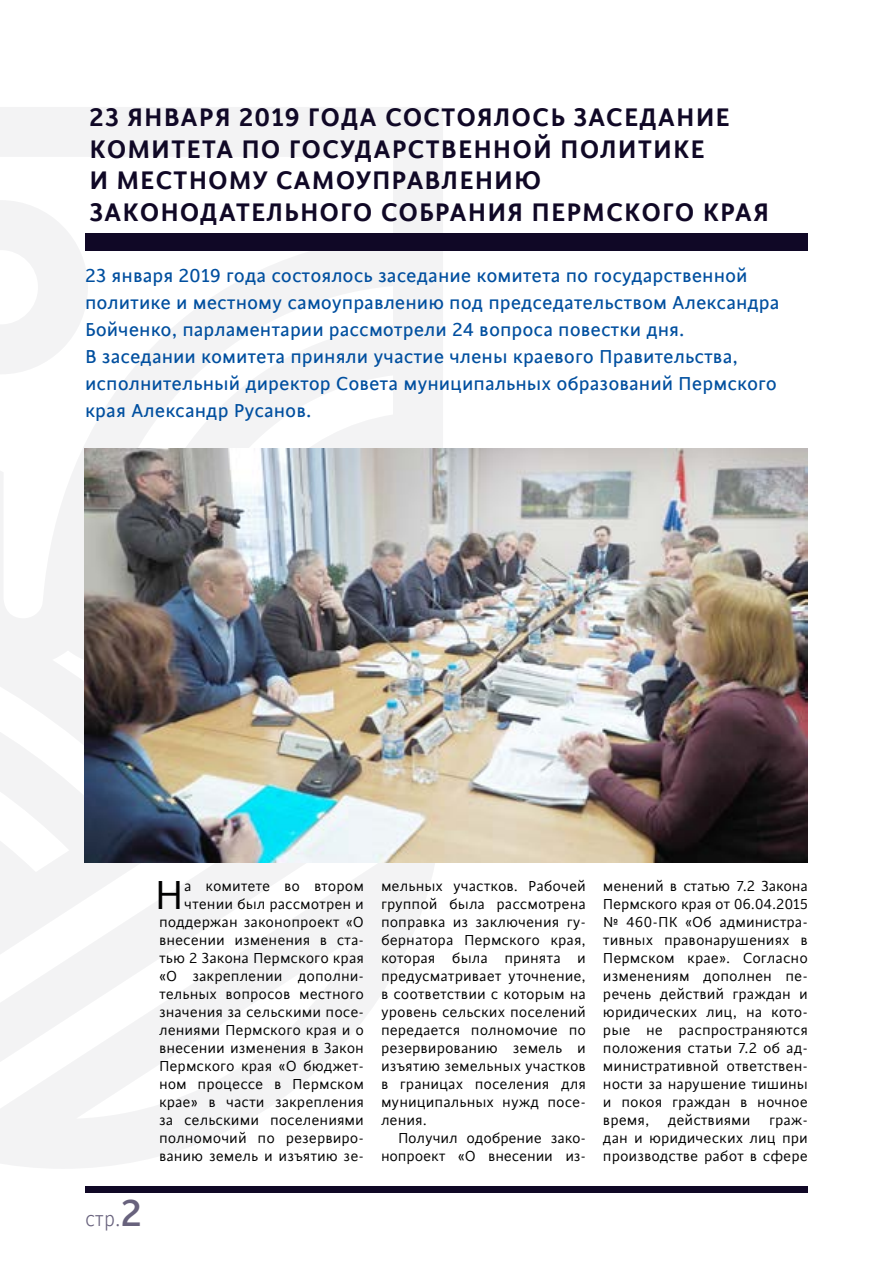
<style>
.page{position:relative;width:893px;height:1263px;background:#fff}
.page>*{position:absolute;margin:0;border:0;box-sizing:border-box;transform-origin:0 0}
.t1{font:45.45px "Cinta";color:#000}
.t2{font:600 28.5px/31.5px "Cinta";letter-spacing:.035em;color:#100826}
.t3{font:300 24px "Cinta";color:#68627d;scale:.9 1}
.t4{font:21px/27px "Cinta";color:#004f9f}
.t5{font:16.2px/18px "Cinta";color:#000;text-align:right}
.s1{font-weight:500;font-size:42px}
</style>
<div class="page">
<svg style="left:0;top:107px;width:443px;height:1062px;fill:#f3f3f4"></svg>
<div style="left:85px;top:1186px;width:722px;height:6px;background:#100826"></div>
<div style="left:85px;top:233px;width:723px;height:17px;background:#100826"></div>
<img style="left:85px;top:448px;width:722px;height:414px">
<h2 class="t2" style="left:89px;top:102px;width:681px">23 ЯНВАРЯ 2019 ГОДА СОСТОЯЛОСЬ ЗАСЕДАНИЕ КОМИТЕТА ПО ГОСУДАРСТВЕННОЙ ПОЛИТИКЕ<br>И МЕСТНОМУ САМОУПРАВЛЕНИЮ ЗАКОНОДАТЕЛЬНОГО СОБРАНИЯ ПЕРМСКОГО КРАЯ</h2>
<p class="t4" style="left:85px;top:263px;width:696px">23 января 2019 года состоялось заседание комитета по государственной политике и местному самоуправлению под председательством Александра Бойченко, парламентарии рассмотрели 24 вопроса повестки дня.<br>В заседании комитета приняли участие члены краевого Правительства, исполнительный директор Совета муниципальных образований Пермского края Александр Русанов.</p>
<h3 class="t3" style="left:85px;top:1206px;width:65px">стр.<span class="s1">2</span></h3>
<p class="t5" style="left:159px;top:877px;width:206px">а комитете во втором чтении был рассмотрен и поддержан законопроект «О внесении изменения в ста&shy;тью 2 Закона Пермского края «О закреплении дополни&shy;тельных вопросов местного значения за сельскими посе&shy;лениями Пермского края и о внесении изменения в Закон<br>Пермского края «О бюджет&shy;ном процессе в Пермском крае» в части закрепления за сельскими поселениями полномочий по резервиро&shy;ванию земель и изъятию зе-</p>
<p class="t5" style="left:381px;top:877px;width:206px;text-align:justify">мельных участков. Рабочей группой была рассмотрена поправка из заключения гу&shy;бернатора Пермского края, которая была принята и предусматривает уточнение, в соответствии с которым на уровень сельских поселений передается полномочие по резервированию земель и изъятию земельных участков в границах поселения для муниципальных нужд посе&shy;ления.</p>
<h1 class="t1" style="left:155px;top:870px;width:31px">Н</h1>
<p class="t5" style="left:381px;top:1129px;width:206px">Получил одобрение зако&shy;нопроект «О внесении из-</p>
<p class="t5" style="left:603px;top:877px;width:206px;text-align:justify">менений в статью 7.2 Закона Пермского края от 06.04.2015 № 460-ПК «Об администра&shy;тивных правонарушениях в Пермском крае». Согласно изменениям дополнен пе&shy;речень действий граждан и юридических лиц, на кото&shy;рые не распространяются положения статьи 7.2 об ад&shy;министративной ответствен&shy;ности за нарушение тишины и покоя граждан в ночное время, действиями граж&shy;дан и юридических лиц при производстве работ в сфере</p>
</div>
